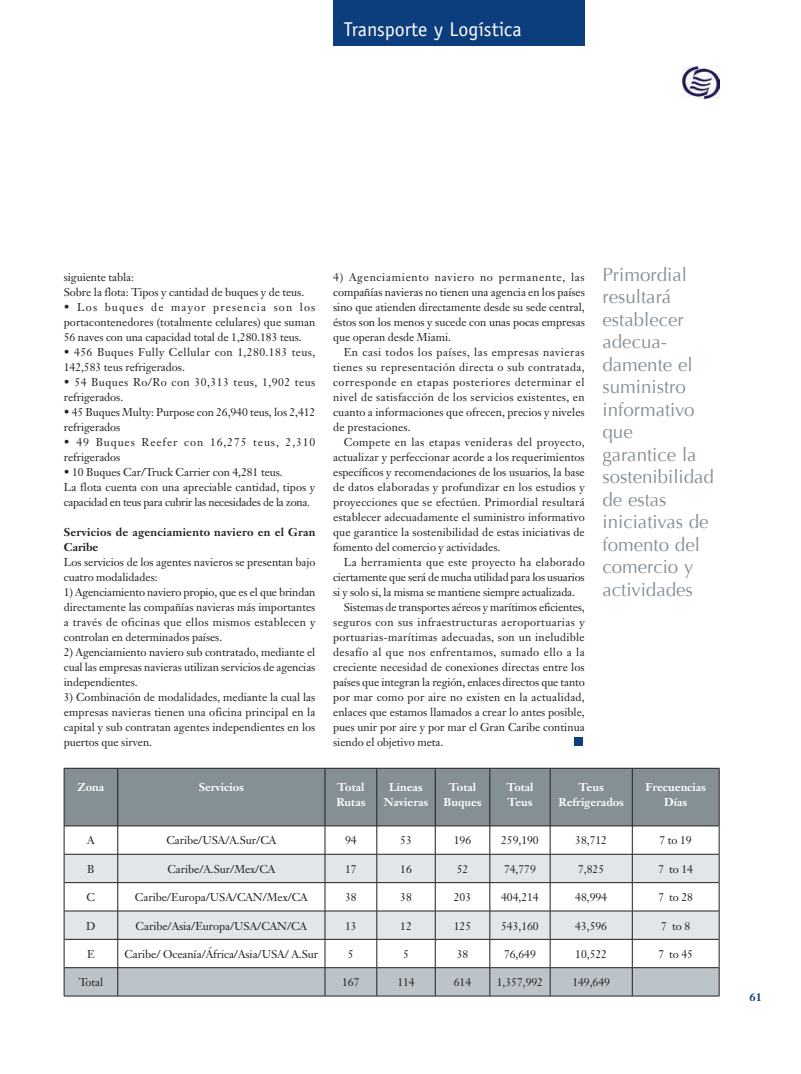
<style>
.page{position:relative;width:801px;height:1074px;background:#fff}
.page>*{position:absolute;margin:0;border:0;box-sizing:border-box;transform-origin:0 0}
.t1{font:20px "Officina Sans";color:#fff}
.t2{font:18.75px/22.5px "Optima";color:#848f96}
.t3{font:11.25px/15px "Janson Text";letter-spacing:-.005em;color:#231f20;text-align:justify}
.t4{font:11.25px/15px "Janson Text";letter-spacing:.035em;color:#231f20}
.t5{font:700 11.25px/15px "Janson Text";letter-spacing:-.005em;color:#fff;text-align:center}
.t6{font:11.25px "Janson Text";letter-spacing:.02em;color:#231f20}
.t7{font:11.25px/15px "Janson Text";letter-spacing:.04em;color:#231f20}
.t8{font:11.25px/15px "Janson Text";letter-spacing:.08em;color:#231f20}
.t9{font:700 11.25px/15px "Janson Text";letter-spacing:.02em;color:#231f20}
.t10{font:11.25px "Janson Text";letter-spacing:.025em;color:#231f20}
.t11{font:700 11.25px "Janson Text";color:#0c3d7d}
</style>
<div class="page">
<div style="left:574px;top:737px;width:9px;height:9px;background:#0c3d7d"></div>
<img style="left:682px;top:66px;width:37px;height:33px">
<div style="left:333px;top:0;width:252px;height:28px;background:#0c3d7d"></div>
<div style="left:333px;top:11px;width:252px;height:34px;background:#0c3d7d"></div>
<div style="left:65px;top:769px;width:654px;height:56px;background:#848f96"></div>
<hr style="left:64px;top:768px;width:54px;height:1px;background:#231f20">
<hr style="left:64px;top:768px;width:1px;height:57px;background:#231f20">
<hr style="left:118px;top:768px;width:601px;height:1px;background:#231f20">
<hr style="left:719px;top:768px;width:1px;height:57px;background:#231f20">
<hr style="left:64px;top:825px;width:54px;height:1px;background:#231f20">
<hr style="left:118px;top:825px;width:207px;height:1px;background:#231f20">
<hr style="left:325px;top:825px;width:52px;height:1px;background:#231f20">
<hr style="left:377px;top:825px;width:58px;height:1px;background:#231f20">
<hr style="left:435px;top:825px;width:55px;height:1px;background:#231f20">
<hr style="left:490px;top:825px;width:60px;height:1px;background:#231f20">
<hr style="left:550px;top:825px;width:82px;height:1px;background:#231f20">
<hr style="left:632px;top:825px;width:87px;height:1px;background:#231f20">
<hr style="left:118px;top:768px;width:1px;height:58px;background:#231f20">
<hr style="left:325px;top:768px;width:1px;height:58px;background:#231f20">
<hr style="left:377px;top:768px;width:1px;height:58px;background:#231f20">
<hr style="left:435px;top:768px;width:1px;height:58px;background:#231f20">
<hr style="left:489px;top:768px;width:1px;height:58px;background:#231f20">
<hr style="left:550px;top:768px;width:1px;height:58px;background:#231f20">
<hr style="left:632px;top:768px;width:1px;height:58px;background:#231f20">
<svg style="left:64px;top:826px;width:656px;height:170px"></svg>
<h1 class="t1" style="left:344px;top:17px;width:179px">Transporte y Logística</h1>
<p class="t3" style="left:64px;top:269px;width:242px">siguiente tabla:<br>Sobre la flota: Tipos y cantidad de buques y de teus.</p>
<p class="t3" style="left:64px;top:299px;width:253px">• Los buques de mayor presencia son los portacontenedores (totalmente celulares) que suman 56 naves con una capacidad total de 1,280.183 teus.</p>
<p class="t4" style="left:64px;top:344px;width:253px">• 456 Buques Fully Cellular con 1,280.183 teus,<br>142,583 teus refrigerados.</p>
<p class="t7" style="left:64px;top:374px;width:253px">• 54 Buques Ro/Ro con 30,313 teus, 1,902 teus refrigerados.</p>
<p class="t3" style="left:64px;top:404px;width:253px">• 45 Buques Multy: Purpose con 26,940 teus, los 2,412 refrigerados</p>
<p class="t8" style="left:64px;top:434px;width:253px">• 49 Buques Reefer con 16,275 teus, 2,310 refrigerados</p>
<p class="t3" style="left:64px;top:464px;width:253px;text-align:left">• 10 Buques Car/Truck Carrier con 4,281 teus.<br>La flota cuenta con una apreciable cantidad, tipos y capacidad en teus para cubrir las necesidades de la zona.</p>
<p class="t9" style="left:64px;top:524px;width:253px">Servicios de agenciamiento naviero en el Gran<br>Caribe</p>
<p class="t3" style="left:64px;top:554px;width:253px">Los servicios de los agentes navieros se presentan bajo cuatro modalidades:</p>
<p class="t3" style="left:64px;top:584px;width:253px">1) Agenciamiento naviero propio, que es el que brindan directamente las compañías navieras más importantes a través de oficinas que ellos mismos establecen y controlan en determinados países.</p>
<p class="t3" style="left:64px;top:644px;width:253px">2) Agenciamiento naviero sub contratado, mediante el cual las empresas navieras utilizan servicios de agencias independientes.</p>
<p class="t3" style="left:64px;top:689px;width:253px">3) Combinación de modalidades, mediante la cual las empresas navieras tienen una oficina principal en la capital y sub contratan agentes independientes en los puertos que sirven.</p>
<p class="t3" style="left:333px;top:269px;width:253px">4) Agenciamiento naviero no permanente, las compañías navieras no tienen una agencia en los países sino que atienden directamente desde su sede central, éstos son los menos y sucede con unas pocas empresas que operan desde Miami.</p>
<p class="t3" style="left:333px;top:344px;width:253px;text-indent:11px">En casi todos los países, las empresas navieras tienes su representación directa o sub contratada, corresponde en etapas posteriores determinar el nivel de satisfacción de los servicios existentes, en cuanto a informaciones que ofrecen, precios y niveles de prestaciones.</p>
<p class="t3" style="left:333px;top:434px;width:253px;text-indent:11px">Compete en las etapas venideras del proyecto, actualizar y perfeccionar acorde a los requerimientos específicos y recomendaciones de los usuarios, la base de datos elaboradas y profundizar en los estudios y proyecciones que se efectúen. Primordial resultará establecer adecuadamente el suministro informativo que garantice la sostenibilidad de estas iniciativas de fomento del comercio y actividades.</p>
<p class="t10" style="left:344px;top:554px;width:242px">La herramienta que este proyecto ha elaborado</p>
<p class="t3" style="left:333px;top:569px;width:253px">ciertamente que será de mucha utilidad para los usuarios</p>
<p class="t3" style="left:333px;top:584px;width:243px">si y solo si, la misma se mantiene siempre actualizada.</p>
<p class="t3" style="left:344px;top:599px;width:242px">Sistemas de transportes aéreos y marítimos eficientes,</p>
<p class="t4" style="left:333px;top:614px;width:253px">seguros con sus infraestructuras aeroportuarias y</p>
<p class="t6" style="left:333px;top:629px;width:253px">portuarias-marítimas adecuadas, son un ineludible</p>
<p class="t4" style="left:333px;top:644px;width:253px">desafío al que nos enfrentamos, sumado ello a la</p>
<p class="t3" style="left:333px;top:659px;width:253px">creciente necesidad de conexiones directas entre los</p>
<p class="t3" style="left:333px;top:674px;width:253px">países que integran la región, enlaces directos que tanto</p>
<p class="t6" style="left:333px;top:689px;width:253px">por mar como por aire no existen en la actualidad,</p>
<p class="t3" style="left:333px;top:704px;width:253px">enlaces que estamos llamados a crear lo antes posible,</p>
<p class="t3" style="left:333px;top:719px;width:253px">pues unir por aire y por mar el Gran Caribe continua</p>
<p class="t3" style="left:333px;top:734px;width:112px">siendo el objetivo meta.</p>
<h2 class="t2" style="left:602px;top:263px;width:113px">Primordial resultará establecer adecua&shy;damente el suministro informativo que<br>garantice la sostenibilidad de estas iniciativas de fomento del comercio y actividades</h2>
<p class="t5" style="left:78px;top:779px;width:28px">Zona</p>
<p class="t5" style="left:199px;top:779px;width:47px">Servicios</p>
<p class="t5" style="left:336px;top:779px;width:31px;text-align:left">Total<br>Rutas</p>
<p class="t5" style="left:384px;top:779px;width:46px">Lineas<br>Navieras</p>
<p class="t5" style="left:443px;top:779px;width:40px">Total<br>Buques</p>
<p class="t5" style="left:506px;top:779px;width:29px;text-align:left">Total<br>Teus</p>
<p class="t5" style="left:558px;top:779px;width:67px">Teus<br>Refrigerados</p>
<p class="t5" style="left:645px;top:779px;width:62px">Frecuencias<br>Días</p>
<p class="t3" style="left:87px;top:833px;width:9px">A</p>
<p class="t3" style="left:166px;top:833px;width:111px">Caribe/USA/A.Sur/CA</p>
<p class="t3" style="left:345px;top:833px;width:13px">94</p>
<p class="t3" style="left:400px;top:833px;width:13px">53</p>
<p class="t3" style="left:454px;top:833px;width:19px">196</p>
<p class="t3" style="left:501px;top:833px;width:39px">259,190</p>
<p class="t3" style="left:575px;top:833px;width:33px">38,712</p>
<p class="t3" style="left:659px;top:833px;width:34px">7 to 19</p>
<p class="t3" style="left:87px;top:861px;width:9px">B</p>
<p class="t3" style="left:167px;top:861px;width:109px">Caribe/A.Sur/Mex/CA</p>
<p class="t3" style="left:345px;top:861px;width:13px">17</p>
<p class="t3" style="left:400px;top:861px;width:13px">16</p>
<p class="t3" style="left:457px;top:861px;width:13px">52</p>
<p class="t3" style="left:504px;top:861px;width:33px">74,779</p>
<p class="t3" style="left:578px;top:861px;width:28px">7,825</p>
<p class="t3" style="left:658px;top:861px;width:36px">7 to 14</p>
<p class="t3" style="left:87px;top:889px;width:10px">C</p>
<p class="t3" style="left:135px;top:889px;width:174px">Caribe/Europa/USA/CAN/Mex/CA</p>
<p class="t3" style="left:345px;top:889px;width:13px">38</p>
<p class="t3" style="left:400px;top:889px;width:13px">38</p>
<p class="t3" style="left:454px;top:889px;width:19px">203</p>
<p class="t3" style="left:501px;top:889px;width:39px">404,214</p>
<p class="t3" style="left:575px;top:889px;width:33px">48,994</p>
<p class="t3" style="left:658px;top:889px;width:36px">7 to 28</p>
<p class="t3" style="left:86px;top:918px;width:11px">D</p>
<p class="t3" style="left:136px;top:918px;width:173px">Caribe/Asia/Europa/USA/CAN/CA</p>
<p class="t3" style="left:345px;top:918px;width:13px">13</p>
<p class="t3" style="left:400px;top:918px;width:13px">12</p>
<p class="t3" style="left:454px;top:918px;width:19px">125</p>
<p class="t3" style="left:501px;top:918px;width:39px">543,160</p>
<p class="t3" style="left:575px;top:918px;width:33px">43,596</p>
<p class="t3" style="left:661px;top:918px;width:30px">7 to 8</p>
<p class="t3" style="left:87px;top:946px;width:9px">E</p>
<p class="t3" style="left:124px;top:946px;width:195px">Caribe/ Oceanía/África/Asia/USA/ A.Sur</p>
<p class="t3" style="left:348px;top:946px;width:7px">5</p>
<p class="t3" style="left:403px;top:946px;width:7px">5</p>
<p class="t3" style="left:457px;top:946px;width:13px">38</p>
<p class="t3" style="left:504px;top:946px;width:33px">76,649</p>
<p class="t3" style="left:575px;top:946px;width:33px">10,522</p>
<p class="t3" style="left:658px;top:946px;width:36px">7 to 45</p>
<p class="t3" style="left:79px;top:974px;width:26px">Total</p>
<p class="t3" style="left:342px;top:974px;width:19px">167</p>
<p class="t3" style="left:397px;top:974px;width:19px">114</p>
<p class="t3" style="left:454px;top:974px;width:19px">614</p>
<p class="t3" style="left:497px;top:974px;width:48px">1,357,992</p>
<p class="t3" style="left:572px;top:974px;width:39px">149,649</p>
<p class="t11" style="left:749px;top:989px;width:14px">61</p>
</div>
